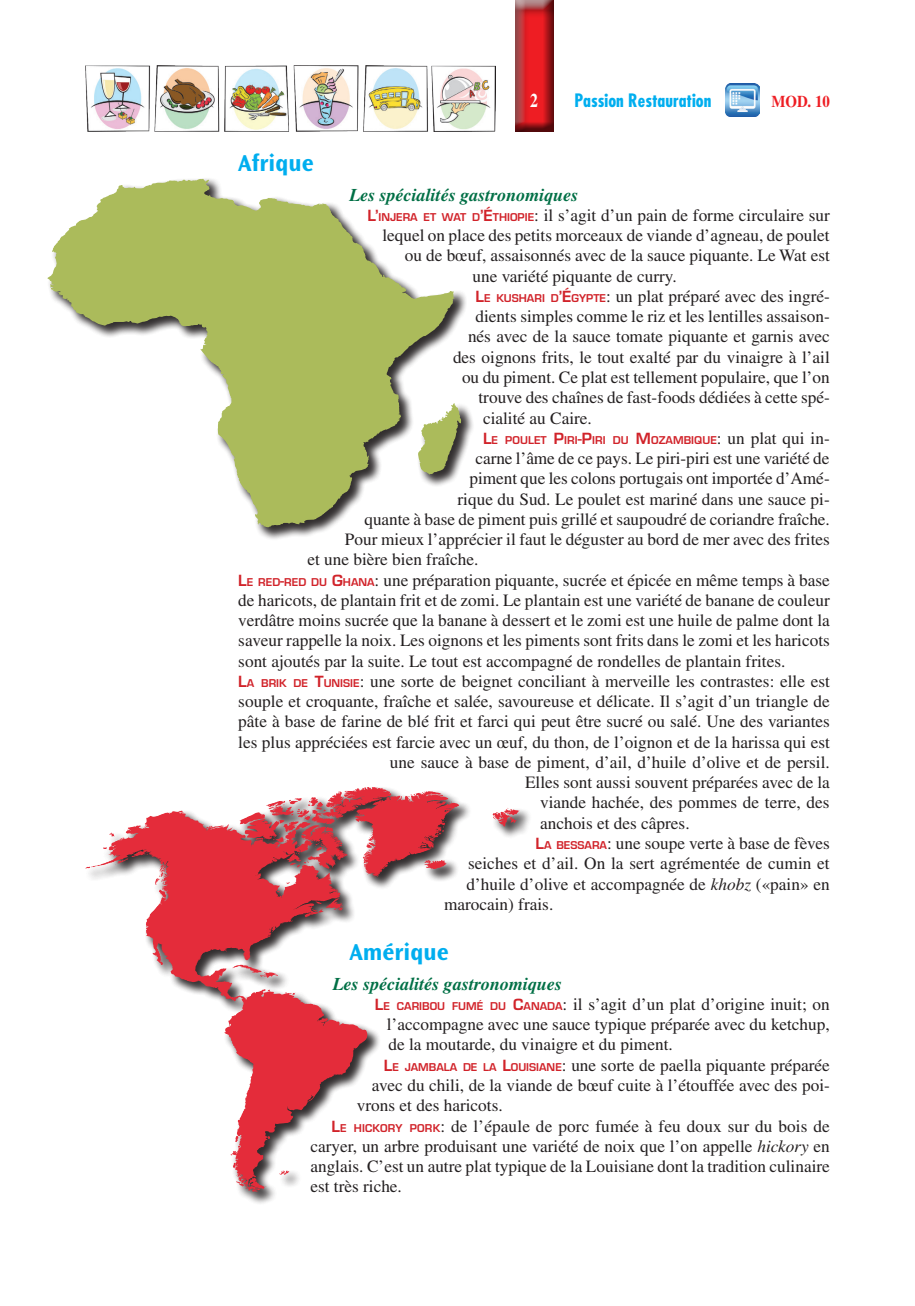
<style>
.page{position:relative;width:915px;height:1306px;background:#fff}
.page>*{position:absolute;margin:0;border:0;box-sizing:border-box;transform-origin:0 0}
._01_paragrafo_sotto{font:700 24px "Ocean Sans Std";color:#00aeef}
._00_Numero_di_pagina{font:700 19.5px "Times LT Std";color:#fff;scale:.8 1}
._01_paragrafo_sottos{font:italic 700 18px "Times LT Std";color:#016f45}
.t1{font:700 condensed 18px "Futura Std";color:#00aeef}
._02_Testo{font:17.25px/20.2px "Times LT Std";color:#231f20;text-align:justify}
._00_Numero_di_pagina-2{font:700 16.5px "Times LT Std";color:#ee1d23;scale:.9 1}
._02_Testo-2{font:600 10.5px "Eurostile LT Std";letter-spacing:.005em;color:#d1232a}
.s1{font-family:"Eurostile LT Std";font-weight:600;font-size:15px;color:#d1232a}
.s2{font-family:"Eurostile LT Std";font-weight:600;font-size:10.5px;color:#d1232a}
.s3{font-size:15px}
.s4{font-family:"Times LT Std";font-weight:400;font-size:17.25px;color:#231f20}
.s5{font-style:italic}
</style>
<div class="page">
<div style="left:508px;top:0;width:47px;height:132px;background:#231f20;opacity:.75"></div>
<img style="left:85px;top:66px;width:410px;height:66px">
<img style="left:725px;top:83px;width:34px;height:34px">
<div style="left:47px;top:179px;width:428px;height:362px;background:#231f20;opacity:.75"></div>
<svg style="left:47px;top:179px;width:414px;height:348px;fill:#abbb5b"></svg>
<div style="left:85px;top:787px;width:447px;height:418px;background:#231f20;opacity:.75"></div>
<svg style="left:85px;top:787px;width:277px;height:405px"></svg>
<p class="_01_paragrafo_sotto" style="left:238px;top:149px;width:77px">Afrique</p>
<p class="_00_Numero_di_pagina" style="left:530px;top:88px;width:11px">2</p>
<p class="t1" style="left:574px;top:90px;width:138px">Passion Restauration</p>
<p class="_00_Numero_di_pagina-2" style="left:771px;top:92px;width:66px">MOD. 10</p>
<p class="_01_paragrafo_sottos" style="left:349px;top:184px;width:231px">Les spécialités gastronomiques</p>
<p class="_02_Testo" style="left:367px;top:205px;width:464px"><span class="s1">L’</span><span class="s2">INJERA ET WAT D</span><span class="s1">’É</span><span class="s2">THIOPIE</span>: il s’agit d’un pain de forme circulaire sur</p>
<p class="_02_Testo" style="left:382px;top:225px;width:448px">lequel on place des petits morceaux de viande d’agneau, de poulet</p>
<p class="_02_Testo" style="left:405px;top:245px;width:426px">ou de bœuf, assaisonnés avec de la sauce piquante. Le Wat est</p>
<p class="_02_Testo" style="left:472px;top:266px;width:205px">une variété piquante de curry.</p>
<p class="_02_Testo" style="left:475px;top:286px;width:356px"><span class="s1">L</span><span class="s2">E KUSHARI D</span><span class="s1">’É</span><span class="s2">GYPTE</span>: un plat préparé avec des ingré-</p>
<p class="_02_Testo" style="left:475px;top:306px;width:356px">dients simples comme le riz et les lentilles assaison-</p>
<p class="_02_Testo" style="left:468px;top:326px;width:363px">nés avec de la sauce tomate piquante et garnis avec</p>
<p class="_02_Testo" style="left:453px;top:347px;width:378px">des oignons frits, le tout exalté par du vinaigre à l’ail</p>
<p class="_02_Testo" style="left:462px;top:367px;width:369px">ou du piment. Ce plat est tellement populaire, que l’on</p>
<p class="_02_Testo" style="left:478px;top:387px;width:353px">trouve des chaînes de fast-foods dédiées à cette spé-</p>
<p class="_02_Testo" style="left:483px;top:407px;width:110px">cialité au Caire.</p>
<p class="_02_Testo-2" style="left:483px;top:433px;width:348px"><span class="s3">L</span>E POULET <span class="s3">P</span>IRI<span class="s3">-P</span>IRI DU <span class="s3">M</span>OZAMBIQUE<span class="s4">: un plat qui in-</span></p>
<p class="_02_Testo" style="left:475px;top:448px;width:355px">carne l’âme de ce pays. Le piri-piri est une variété de</p>
<p class="_02_Testo" style="left:469px;top:468px;width:362px">piment que les colons portugais ont importée d’Amé-</p>
<p class="_02_Testo" style="left:457px;top:488px;width:374px">rique du Sud. Le poulet est mariné dans une sauce pi-</p>
<p class="_02_Testo" style="left:364px;top:509px;width:467px">quante à base de piment puis grillé et saupoudré de coriandre fraîche.</p>
<p class="_02_Testo" style="left:345px;top:529px;width:486px">Pour mieux l’apprécier il faut le déguster au bord de mer avec des frites</p>
<p class="_02_Testo" style="left:307px;top:549px;width:172px">et une bière bien fraîche.</p>
<p class="_02_Testo" style="left:238px;top:569px;width:593px"><span class="s1">L</span><span class="s2">E RED</span><span class="s1">-</span><span class="s2">RED DU</span> <span class="s1">G</span><span class="s2">HANA</span>: une préparation piquante, sucrée et épicée en même temps à base de haricots, de plantain frit et de zomi. Le plantain est une variété de banane de couleur verdâtre moins sucrée que la banane à dessert et le zomi est une huile de palme dont la saveur rappelle la noix. Les oignons et les piments sont frits dans le zomi et les haricots sont ajoutés par la suite. Le tout est accompagné de rondelles de plantain frites.</p>
<p class="_02_Testo" style="left:238px;top:671px;width:593px"><span class="s1">L</span><span class="s2">A BRIK DE</span> <span class="s1">T</span><span class="s2">UNISIE</span>: une sorte de beignet conciliant à merveille les contrastes: elle est</p>
<p class="_02_Testo" style="left:238px;top:691px;width:592px">souple et croquante, fraîche et salée, savoureuse et délicate. Il s’agit d’un triangle de</p>
<p class="_02_Testo" style="left:238px;top:711px;width:593px">pâte à base de farine de blé frit et farci qui peut être sucré ou salé. Une des variantes</p>
<p class="_02_Testo" style="left:238px;top:731px;width:593px">les plus appréciées est farcie avec un œuf, du thon, de l’oignon et de la harissa qui est</p>
<p class="_02_Testo" style="left:390px;top:752px;width:441px">une sauce à base de piment, d’ail, d’huile d’olive et de persil.</p>
<p class="_02_Testo" style="left:525px;top:772px;width:306px">Elles sont aussi souvent préparées avec de la</p>
<p class="_02_Testo" style="left:540px;top:792px;width:291px">viande hachée, des pommes de terre, des</p>
<p class="_02_Testo" style="left:540px;top:812px;width:151px">anchois et des câpres.</p>
<p class="_02_Testo" style="left:535px;top:833px;width:296px"><span class="s1">L</span><span class="s2">A BESSARA</span>: une soupe verte à base de fèves</p>
<p class="_02_Testo" style="left:468px;top:853px;width:363px">seiches et d’ail. On la sert agrémentée de cumin et</p>
<p class="_02_Testo" style="left:466px;top:873px;width:364px">d’huile d’olive et accompagnée de <span class="s5">khobz</span> («pain» en</p>
<p class="_02_Testo" style="left:444px;top:893px;width:111px">marocain) frais.</p>
<p class="_01_paragrafo_sotto" style="left:349px;top:938px;width:101px">Amérique</p>
<p class="_01_paragrafo_sottos" style="left:333px;top:973px;width:231px">Les spécialités gastronomiques</p>
<p class="_02_Testo" style="left:387px;top:993px;width:444px;text-indent:-12px"><span class="s1">L</span><span class="s2">E CARIBOU FUMÉ DU</span> <span class="s1">C</span><span class="s2">ANADA</span>: il s’agit d’un plat d’origine inuit; on l’accompagne avec une sauce typique préparée avec du ketchup, de la moutarde, du vinaigre et du piment.</p>
<p class="_02_Testo" style="left:384px;top:1054px;width:447px"><span class="s1">L</span><span class="s2">E JAMBALA DE LA</span> <span class="s1">L</span><span class="s2">OUISIANE</span>: une sorte de paella piquante préparée</p>
<p class="_02_Testo" style="left:372px;top:1074px;width:459px">avec du chili, de la viande de bœuf cuite à l’étouffée avec des poi-</p>
<p class="_02_Testo" style="left:357px;top:1095px;width:147px">vrons et des haricots.</p>
<p class="_02_Testo" style="left:310px;top:1115px;width:521px;text-indent:21px"><span class="s1">L</span><span class="s2">E HICKORY PORK</span>: de l’épaule de porc fumée à feu doux sur du bois de caryer, un arbre produisant une variété de noix que l’on appelle <span class="s5">hickory</span> en anglais. C’est un autre plat typique de la Louisiane dont la tradition culinaire est très riche.</p>
</div>
